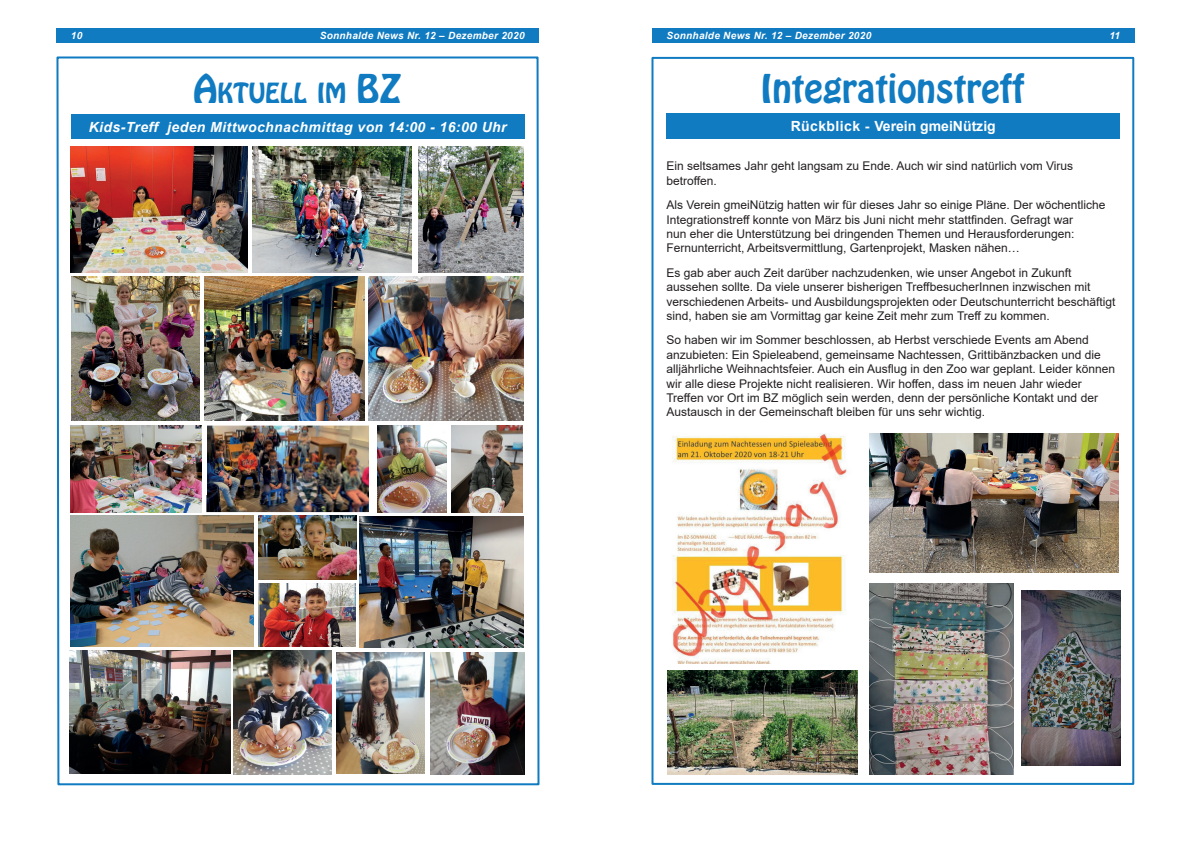
<style>
.page{position:relative;width:1191px;height:842px;background:#fff}
.page>*{position:absolute;margin:0;border:0;box-sizing:border-box;transform-origin:0 0}
.t1{font:35px "Hobo Std";color:#107bc1}
.t2{font:24.5px "Hobo Std";color:#107bc1}
.t3{font:italic 700 14px "Arial";letter-spacing:.03em;color:#fff}
.t4{font:700 14px "Arial";color:#fff}
.t5{font:12px/14.4px "Arial";color:#231f20}
.t6{font:italic 700 10px "Arial";letter-spacing:.03em;color:#fff}
.s1{font-size:35px}
</style>
<div class="page">
<div style="left:651px;top:57px;width:483px;height:728px;border:2px solid #107bc1"></div>
<div style="left:666px;top:113px;width:454px;height:26px;background:#107bc1"></div>
<div style="left:57px;top:28px;width:482px;height:15px;background:#107bc1"></div>
<div style="left:652px;top:28px;width:482px;height:15px;background:#107bc1"></div>
<svg style="left:56px;top:56px;width:484px;height:730px"></svg>
<div style="left:71px;top:114px;width:453px;height:25px;background:#107bc1"></div>
<img style="left:672px;top:434px;width:176px;height:229px">
<img style="left:869px;top:583px;width:144px;height:191px">
<img style="left:869px;top:434px;width:249px;height:138px">
<img style="left:1021px;top:591px;width:99px;height:174px">
<img style="left:667px;top:670px;width:190px;height:104px">
<img style="left:70px;top:147px;width:178px;height:126px">
<img style="left:70px;top:651px;width:160px;height:122px">
<img style="left:71px;top:426px;width:131px;height:86px">
<img style="left:368px;top:277px;width:156px;height:143px">
<img style="left:71px;top:276px;width:128px;height:145px">
<img style="left:336px;top:652px;width:88px;height:121px">
<img style="left:252px;top:147px;width:160px;height:126px">
<img style="left:418px;top:147px;width:105px;height:126px">
<img style="left:259px;top:516px;width:97px;height:64px">
<img style="left:359px;top:516px;width:164px;height:131px">
<img style="left:71px;top:516px;width:183px;height:130px">
<img style="left:258px;top:583px;width:97px;height:63px">
<img style="left:233px;top:651px;width:98px;height:123px">
<img style="left:431px;top:652px;width:94px;height:122px">
<img style="left:452px;top:426px;width:70px;height:86px">
<img style="left:206px;top:426px;width:163px;height:86px">
<img style="left:204px;top:276px;width:160px;height:144px">
<img style="left:377px;top:426px;width:69px;height:86px">
<p class="t6" style="left:71px;top:29px;width:13px">10</p>
<p class="t6" style="left:320px;top:29px;width:206px">Sonnhalde News Nr. 12 – Dezember 2020</p>
<p class="t6" style="left:666px;top:29px;width:206px">Sonnhalde News Nr. 12 – Dezember 2020</p>
<p class="t6" style="left:1109px;top:29px;width:12px">11</p>
<h2 class="t2" style="left:193px;top:76px;width:209px"><span class="s1">A</span>KTUELL IM <span class="s1">BZ</span></h2>
<p class="t3" style="left:89px;top:117px;width:419px">Kids-Treff jeden Mittwochnachmittag von 14:00 - 16:00 Uhr</p>
<p class="t5" style="left:666px;top:159px;width:408px">Ein seltsames Jahr geht langsam zu Ende. Auch wir sind natürlich vom Virus betroffen.</p>
<p class="t5" style="left:666px;top:198px;width:440px">Als Verein gmeiNützig hatten wir für dieses Jahr so einige Pläne. Der wöchentliche Integrationstreff konnte von März bis Juni nicht mehr stattfinden. Gefragt war<br>nun eher die Unterstützung bei dringenden Themen und Herausforderungen:<br>Fernunterricht, Arbeitsvermittlung, Gartenprojekt, Masken nähen…</p>
<p class="t5" style="left:666px;top:265px;width:450px">Es gab aber auch Zeit darüber nachzudenken, wie unser Angebot in Zukunft aussehen sollte. Da viele unserer bisherigen TreffbesucherInnen inzwischen mit verschiedenen Arbeits- und Ausbildungsprojekten oder Deutschunterricht beschäftigt sind, haben sie am Vormittag gar keine Zeit mehr zum Treff zu kommen.</p>
<p class="t5" style="left:666px;top:333px;width:450px">So haben wir im Sommer beschlossen, ab Herbst verschiede Events am Abend anzubieten: Ein Spieleabend, gemeinsame Nachtessen, Grittibänzbacken und die alljährliche Weihnachtsfeier. Auch ein Ausflug in den Zoo war geplant. Leider können wir alle diese Projekte nicht realisieren. Wir hoffen, dass im neuen Jahr wieder Treffen vor Ort im BZ möglich sein werden, denn der persönliche Kontakt und der Austausch in der Gemeinschaft bleiben für uns sehr wichtig.</p>
<h1 class="t1" style="left:761px;top:64px;width:265px">Integrationstreff</h1>
<p class="t4" style="left:790px;top:116px;width:206px">Rückblick - Verein gmeiNützig</p>
</div>
